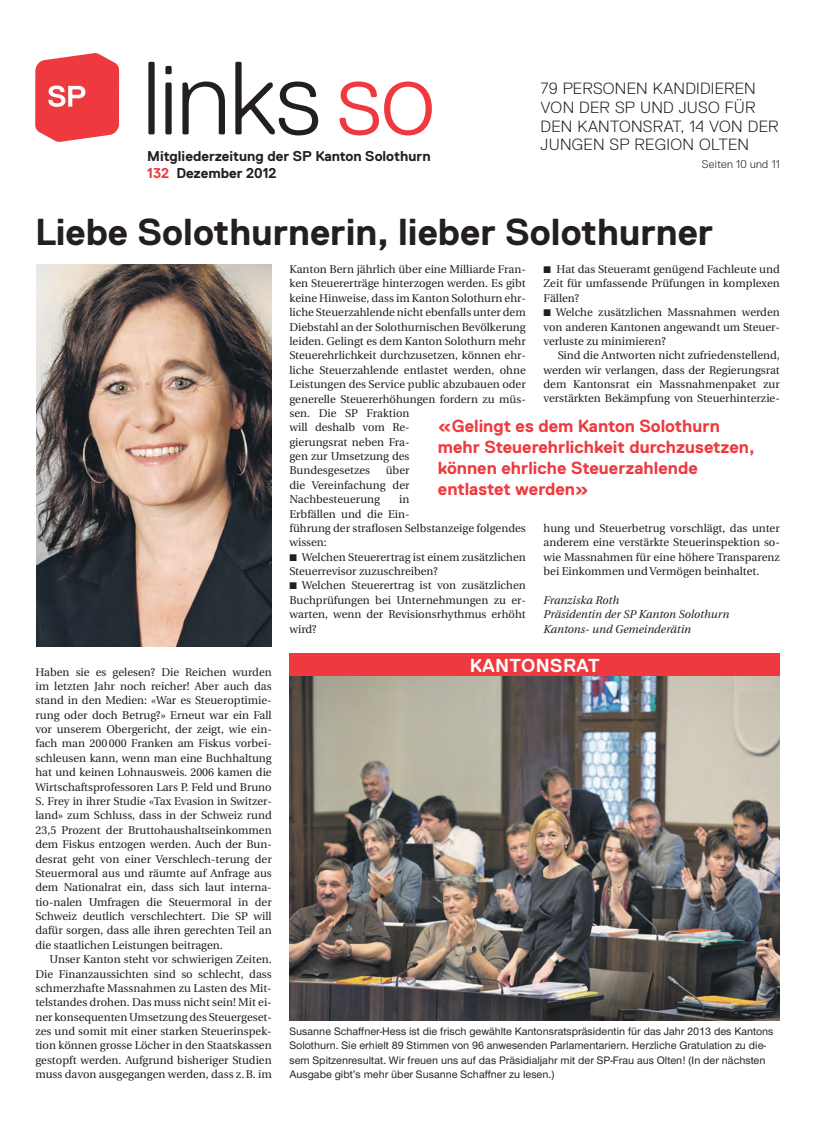
<style>
.page{position:relative;width:833px;height:1134px;background:#fff}
.page>*{position:absolute;margin:0;border:0;box-sizing:border-box;transform-origin:0 0}
.t1{font:300 103.75px "Replica";color:#231f20}
.t2{font:700 37.5px "Replica";color:#231f20}
.t3{font:700 18.75px "Replica";letter-spacing:.02em;color:#fff}
.t4{font:700 17.5px/21px "Replica";color:#ee3a3e}
.t5{font:300 16.25px/18.6px "Replica";letter-spacing:.015em;color:#231f20}
.t6{font:700 14.25px/17.5px "Replica";color:#231f20}
.t7{font:11.25px/14.4px "Utopia";color:#231f20;text-align:justify}
.t8{font:500 11.25px/14.4px "Nimbus San Nov";color:#231f20}
.t9{font:italic 11.25px/14.4px "Utopia";color:#231f20}
.t10{font:300 11.25px "Replica";color:#231f20}
.s1{color:#ee3a3e}
.s2{font-family:"European Pi Three"}
</style>
<div class="page">
<svg style="left:35px;top:53px;width:84px;height:89px;background:#f05a5d"></svg>
<img style="left:37px;top:265px;width:235px;height:382px">
<img style="left:289px;top:676px;width:491px;height:345px">
<div style="left:289px;top:653px;width:491px;height:23px;background:#ee3a3e"></div>
<h1 class="t1" style="left:142px;top:41px;width:294px">LINKS <span class="s1">SO</span></h1>
<p class="t6" style="left:147px;top:147px;width:285px">Mitgliederzeitung der SP Kanton Solothurn<br><span class="s1">132</span> Dezember 2012</p>
<h3 class="t5" style="left:540px;top:79px;width:239px">79 PERSONEN KANDIDIEREN<br>VON DER SP UND JUSO FÜR<br>DEN KANTONSRAT, 14 VON DER<br>JUNGEN SP REGION OLTEN</h3>
<p class="t10" style="left:702px;top:158px;width:79px">SEITEN 10 UND 11</p>
<h2 class="t2" style="left:35px;top:211px;width:680px">Liebe Solothurnerin, lieber Solothurner</h2>
<p class="t7" style="left:35px;top:665px;width:238px">Haben sie es gelesen? Die Reichen wurden im letzten Jahr noch reicher! Aber auch das stand in den Medien: «War es Steueroptimie&shy;rung oder doch Betrug?» Erneut war ein Fall vor unserem Obergericht, der zeigt, wie ein&shy;fach man 200000 Franken am Fiskus vorbei&shy;schleusen kann, wenn man eine Buchhaltung hat und keinen Lohnausweis. 2006 kamen die Wirtschaftsprofessoren Lars P. Feld und Bruno S. Frey in ihrer Studie «Tax Evasion in Switzer&shy;land» zum Schluss, dass in der Schweiz rund 23,5 Prozent der Bruttohaushaltseinkommen dem Fiskus entzogen werden. Auch der Bun&shy;desrat geht von einer Verschlech-terung der Steuermoral aus und räumte auf Anfrage aus dem Nationalrat ein, dass sich laut interna&shy;tio-nalen Umfragen die Steuermoral in der Schweiz deutlich verschlechtert. Die SP will dafür sorgen, dass alle ihren gerechten Teil an die staatlichen Leistungen beitragen.</p>
<p class="t7" style="left:35px;top:952px;width:238px;text-indent:14px">Unser Kanton steht vor schwierigen Zeiten.<br>Die Finanzaussichten sind so schlecht, dass schmerzhafte Massnahmen zu Lasten des Mit&shy;telstandes drohen. Das muss nicht sein! Mit ei&shy;ner konsequenten Umsetzung des Steuergeset&shy;zes und somit mit einer starken Steuerinspek&shy;tion können grosse Löcher in den Staatskassen gestopft werden. Aufgrund bisheriger Studien muss davon ausgegangen werden, dass z.B. im</p>
<p class="t7" style="left:543px;top:262px;width:238px;text-align:left"><span class="s2">K</span> Hat das Steueramt genügend Fachleute und Zeit für umfassende Prüfungen in komplexen Fällen?<br><span class="s2">K</span> Welche zusätzlichen Massnahmen werden von anderen Kantonen angewandt um Steuer&shy;verluste zu minimieren?</p>
<p class="t7" style="left:543px;top:348px;width:238px;text-indent:14px">Sind die Antworten nicht zufriedenstellend, werden wir verlangen, dass der Regierungsrat dem Kantonsrat ein Massnahmenpaket zur verstärkten Bekämpfung von Steuerhinterzie-</p>
<p class="t7" style="left:289px;top:262px;width:238px;text-align:left">Kanton Bern jährlich über eine Milliarde Fran&shy;ken Steuererträge hinterzogen werden. Es gibt keine Hinweise, dass im Kanton Solothurn ehr&shy;liche Steuerzahlende nicht ebenfalls unter dem Diebstahl an der Solothurnischen Bevölkerung leiden. Gelingt es dem Kanton Solothurn mehr Steuerehrlichkeit durchzusetzen, können ehr&shy;liche Steuerzahlende entlastet werden, ohne Leistungen des Service public abzubauen oder generelle Steuererhöhungen fordern zu müs&shy;sen. Die SP Fraktion<br>will deshalb vom Re-<br>gierungsrat neben Fra-<br>gen zur Umsetzung des<br>Bundesgesetzes</p>
<h3 class="t4" style="left:438px;top:415px;width:318px">«Gelingt es dem Kanton Solothurn mehr Steuerehrlichkeit durchzusetzen, können ehrliche Steuerzahlende entlastet werden»</h3>
<p class="t7" style="left:289px;top:464px;width:122px;text-indent:96px">über die Vereinfachung der Nachbesteuerung</p>
<p class="t7" style="left:289px;top:492px;width:238px;text-align:left;text-indent:110px">in<br>Erbfällen und die Ein-<br>führung der straflosen Selbstanzeige folgendes wissen:<br><span class="s2">K</span> Welchen Steuerertrag ist einem zusätzlichen<br>Steuerrevisor zuzuschreiben?<br><span class="s2">K</span> Welchen Steuerertrag ist von zusätzlichen<br>Buchprüfungen bei Unternehmungen zu er&shy;warten, wenn der Revisionsrhythmus erhöht wird?</p>
<p class="t7" style="left:543px;top:521px;width:238px">hung und Steuerbetrug vorschlägt, das unter anderem eine verstärkte Steuerinspektion so&shy;wie Massnahmen für eine höhere Transparenz bei Einkommen und Vermögen beinhaltet.</p>
<p class="t9" style="left:543px;top:593px;width:187px">Franziska Roth<br>Präsidentin der SP Kanton Solothurn<br>Kantons- und Gemeinderätin</p>
<h3 class="t3" style="left:470px;top:655px;width:131px">Kantonsrat</h3>
<p class="t8" style="left:289px;top:1024px;width:485px">Susanne Schaffner-Hess ist die frisch gewählte Kantonsratspräsidentin für das Jahr 2013 des Kantons Solothurn. Sie erhielt 89 Stimmen von 96 anwesenden Parlamentariern. Herzliche Gratulation zu die&shy;sem Spitzenresultat. Wir freuen uns auf das Präsidialjahr mit der SP-Frau aus Olten! (In der nächsten Ausgabe gibt’s mehr über Susanne Schaffner zu lesen.)</p>
</div>
